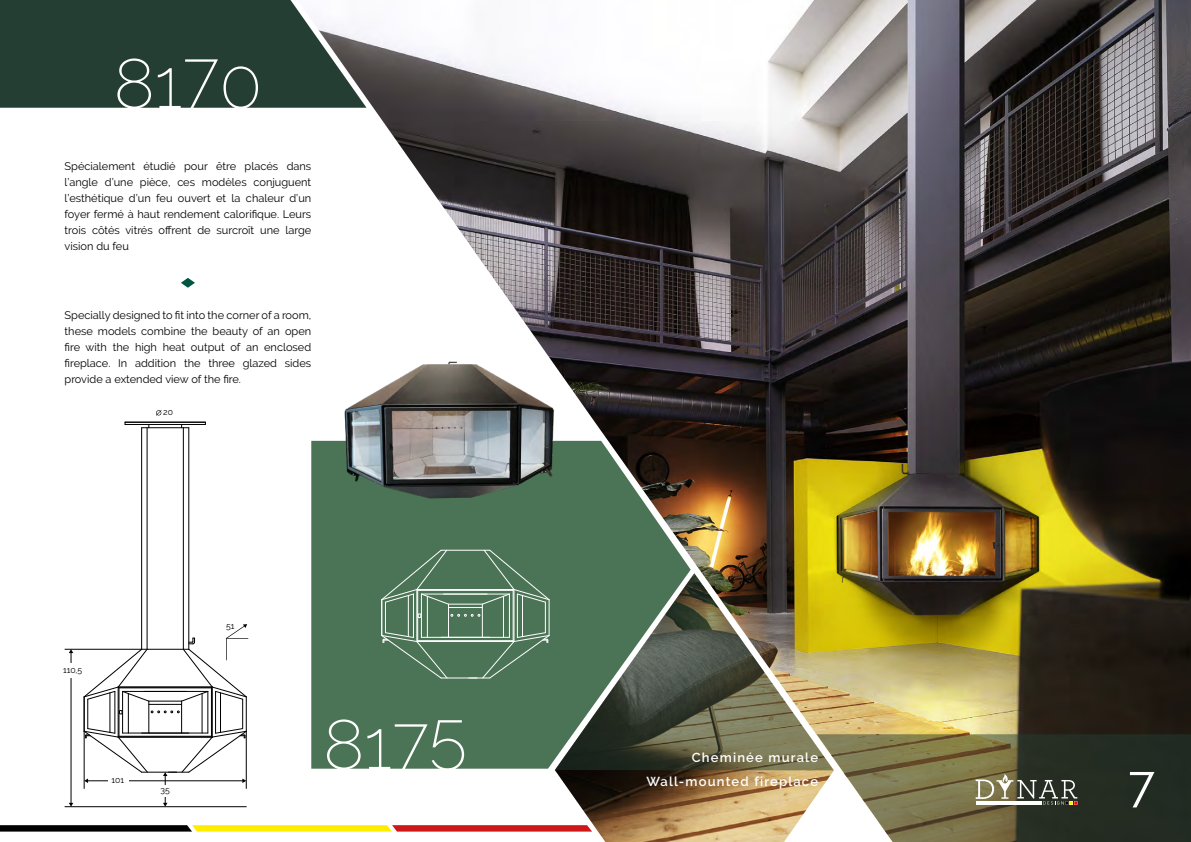
<style>
.page{position:relative;width:1191px;height:842px;background:#fff}
.page>*{position:absolute;margin:0;border:0;box-sizing:border-box;transform-origin:0 0}
.t1{font:200 70px "Raleway";color:#fff}
.t2{font:50px "Raleway";color:#fff}
.t3{font:600 13px/24.8px "Raleway";letter-spacing:.09em;color:#fff;text-align:right}
.t4{font:11px/16px "Raleway";color:#000;text-align:justify}
.t5{font:8.5px "Raleway";color:#000}
</style>
<div class="page">
<div style="left:0;top:0;width:297px;height:108px;background:#253e34"></div>
<svg style="left:181px;top:278px;width:14px;height:10px"></svg>
<svg style="left:0;top:825px;width:297px;height:6px;background:#615b0b"></svg>
<hr style="left:183px;top:428px;width:1px;height:221px;background:#000">
<hr style="left:147px;top:428px;width:1px;height:221px;background:#000">
<hr style="left:189px;top:428px;width:1px;height:221px;background:#000">
<hr style="left:141px;top:428px;width:1px;height:221px;background:#000">
<hr style="left:119px;top:736px;width:92px;height:1px;background:#000">
<hr style="left:119px;top:688px;width:92px;height:1px;background:#000">
<hr style="left:142px;top:649px;width:47px;height:1px;background:#000">
<hr style="left:142px;top:772px;width:47px;height:1px;background:#000">
<hr style="left:118px;top:737px;width:94px;height:1px;background:#000">
<hr style="left:118px;top:687px;width:94px;height:1px;background:#000">
<hr style="left:123px;top:691px;width:63px;height:1px;background:#000">
<hr style="left:123px;top:733px;width:66px;height:1px;background:#000">
<hr style="left:110px;top:693px;width:1px;height:39px;background:#000">
<hr style="left:88px;top:699px;width:1px;height:30px;background:#000">
<hr style="left:84px;top:697px;width:1px;height:34px;background:#000">
<hr style="left:128px;top:693px;width:1px;height:40px;background:#000">
<hr style="left:119px;top:688px;width:1px;height:48px;background:#000">
<hr style="left:122px;top:691px;width:1px;height:42px;background:#000">
<hr style="left:118px;top:687px;width:1px;height:50px;background:#000">
<hr style="left:115px;top:691px;width:1px;height:42px;background:#000">
<hr style="left:181px;top:701px;width:1px;height:32px;background:#000">
<hr style="left:149px;top:701px;width:1px;height:32px;background:#000">
<hr style="left:149px;top:704px;width:33px;height:1px;background:#000">
<hr style="left:149px;top:701px;width:33px;height:1px;background:#000">
<svg style="left:151px;top:711px;width:28px;height:2px"></svg>
<svg style="left:84px;top:649px;width:65px;height:53px"></svg>
<hr style="left:202px;top:693px;width:1px;height:40px;background:#000">
<hr style="left:220px;top:693px;width:1px;height:39px;background:#000">
<hr style="left:211px;top:688px;width:1px;height:48px;background:#000">
<hr style="left:208px;top:691px;width:1px;height:42px;background:#000">
<hr style="left:212px;top:687px;width:1px;height:50px;background:#000">
<hr style="left:215px;top:691px;width:1px;height:42px;background:#000">
<hr style="left:242px;top:699px;width:1px;height:30px;background:#000">
<hr style="left:246px;top:697px;width:1px;height:34px;background:#000">
<hr style="left:142px;top:427px;width:47px;height:1px;background:#000">
<hr style="left:125px;top:424px;width:80px;height:1px;background:#000">
<hr style="left:125px;top:422px;width:80px;height:1px;background:#000">
<svg style="left:156px;top:410px;width:5px;height:6px"></svg>
<svg style="left:181px;top:624px;width:67px;height:78px"></svg>
<hr style="left:65px;top:649px;width:77px;height:1px;background:#000">
<hr style="left:65px;top:806px;width:181px;height:1px;background:#000">
<hr style="left:84px;top:731px;width:1px;height:57px;background:#000">
<hr style="left:71px;top:652px;width:1px;height:151px;background:#000">
<svg style="left:69px;top:649px;width:4px;height:4px"></svg>
<svg style="left:69px;top:803px;width:4px;height:4px"></svg>
<hr style="left:87px;top:780px;width:156px;height:1px;background:#000">
<svg style="left:163px;top:728px;width:84px;height:79px"></svg>
<svg style="left:84px;top:728px;width:64px;height:55px"></svg>
<div style="left:59px;top:663px;width:26px;height:15px;background:#fff"></div>
<div style="left:108px;top:773px;width:20px;height:15px;background:#fff"></div>
<div style="left:155px;top:786px;width:20px;height:11px;background:#fff"></div>
<img style="left:297px;top:0;width:894px;height:832px">
<img style="left:555px;top:770px;width:261px;height:72px">
<svg style="left:816px;top:734px;width:375px;height:108px;background:#606049"></svg>
<img style="left:555px;top:573px;width:279px;height:197px">
<svg style="left:975px;top:774px;width:102px;height:31px;background:#6a6a57"></svg>
<hr style="left:975px;top:801px;width:66px;height:4px;background:#fff">
<img style="left:335px;top:353px;width:224px;height:157px">
<h1 class="t1" style="left:114px;top:43px;width:150px">8170</h1>
<p class="t4" style="left:65px;top:158px;width:248px">Spécialement étudié pour être placés dans l’angle d’une pièce, ces modèles conjuguent l’esthétique d’un feu ouvert et la chaleur d’un foyer fermé à haut rendement calorifique. Leurs trois côtés vitrés offrent de surcroît une large vision du feu</p>
<p class="t4" style="left:65px;top:307px;width:248px">Specially designed to fit into the corner of a room, these models combine the beauty of an open fire with the high heat output of an enclosed fireplace. In addition the three glazed sides provide a extended view of the fire.</p>
<p class="t5" style="left:163px;top:407px;width:11px">20</p>
<p class="t5" style="left:63px;top:665px;width:21px">110,5</p>
<p class="t5" style="left:111px;top:775px;width:14px">101</p>
<p class="t5" style="left:161px;top:785px;width:11px">35</p>
<p class="t5" style="left:226px;top:621px;width:10px">51</p>
<h1 class="t1" style="left:323px;top:701px;width:145px">8175</h1>
<p class="t3" style="left:646px;top:745px;width:173px">Cheminée murale<br>Wall-mounted fireplace</p>
<h2 class="t2" style="left:1128px;top:754px;width:28px">7</h2>
</div>
